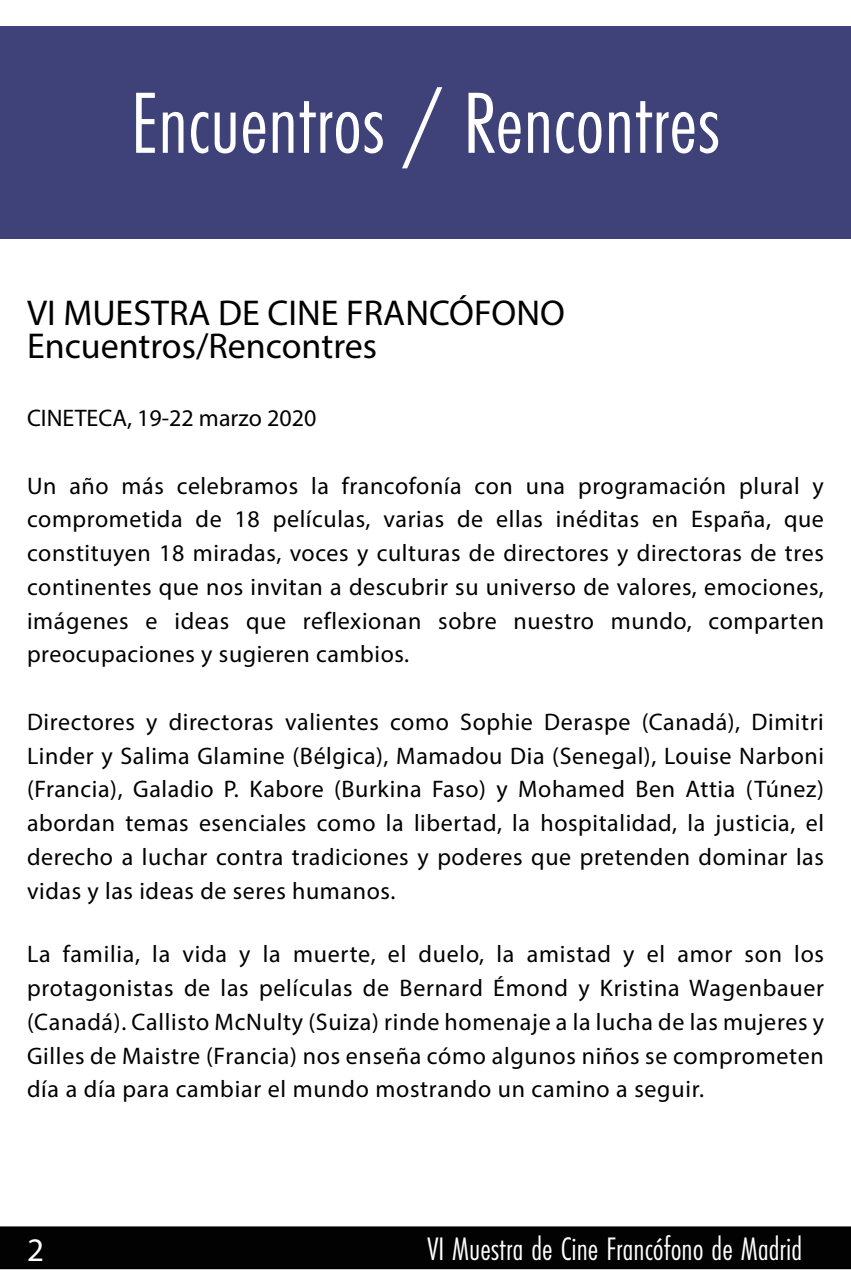
<style>
.page{position:relative;width:851px;height:1276px;background:#fff}
.page>*{position:absolute;margin:0;border:0;box-sizing:border-box;transform-origin:0 0}
.t1{font:90px "Futura PT Cond";color:#fff}
.t2{font:36px/33.8px "Myriad Pro";color:#000}
.t3{font:33.75px "Futura PT Cond";color:#fff}
.t4{font:33px "Myriad Pro";color:#fff}
.t5{font:24px/33.8px "Myriad Pro";letter-spacing:.025em;color:#000;text-align:justify}
.t6{font:24px "Myriad Pro";color:#000}
</style>
<div class="page">
<div style="left:0;top:27px;width:850px;height:212px;background:#3f4279"></div>
<div style="left:0;top:1226px;width:850px;height:43px;background:#020203"></div>
<h1 class="t1" style="left:131px;top:71px;width:590px">Encuentros / Rencontres</h1>
<h2 class="t2" style="left:27px;top:295px;width:539px">VI MUESTRA DE CINE FRANCÓFONO<br>Encuentros/Rencontres</h2>
<p class="t6" style="left:27px;top:403px;width:291px">CINETECA, 19-22 marzo 2020</p>
<p class="t5" style="left:27px;top:468px;width:798px">Un año más celebramos la francofonía con una programación plural y comprometida de 18 películas, varias de ellas inéditas en España, que constituyen 18 miradas, voces y culturas de directores y directoras de tres continentes que nos invitan a descubrir su universo de valores, emociones, imágenes e ideas que reflexionan sobre nuestro mundo, comparten preocupaciones y sugieren cambios.</p>
<p class="t5" style="left:27px;top:704px;width:798px">Directores y directoras valientes como Sophie Deraspe (Canadá), Dimitri Linder y Salima Glamine (Bélgica), Mamadou Dia (Senegal), Louise Narboni (Francia), Galadio P. Kabore (Burkina Faso) y Mohamed Ben Attia (Túnez) abordan temas esenciales como la libertad, la hospitalidad, la justicia, el derecho a luchar contra tradiciones y poderes que pretenden dominar las vidas y las ideas de seres humanos.</p>
<p class="t5" style="left:27px;top:937px;width:798px">La familia, la vida y la muerte, el duelo, la amistad y el amor son los protagonistas de las películas de Bernard Émond y Kristina Wagenbauer (Canadá). Callisto McNulty (Suiza) rinde homenaje a la lucha de las mujeres y Gilles de Maistre (Francia) nos enseña cómo algunos niños se comprometen día a día para cambiar el mundo mostrando un camino a seguir.</p>
<h3 class="t4" style="left:27px;top:1229px;width:18px">2</h3>
<h3 class="t3" style="left:427px;top:1229px;width:376px">VI Muestra de Cine Francófono de Madrid</h3>
</div>
